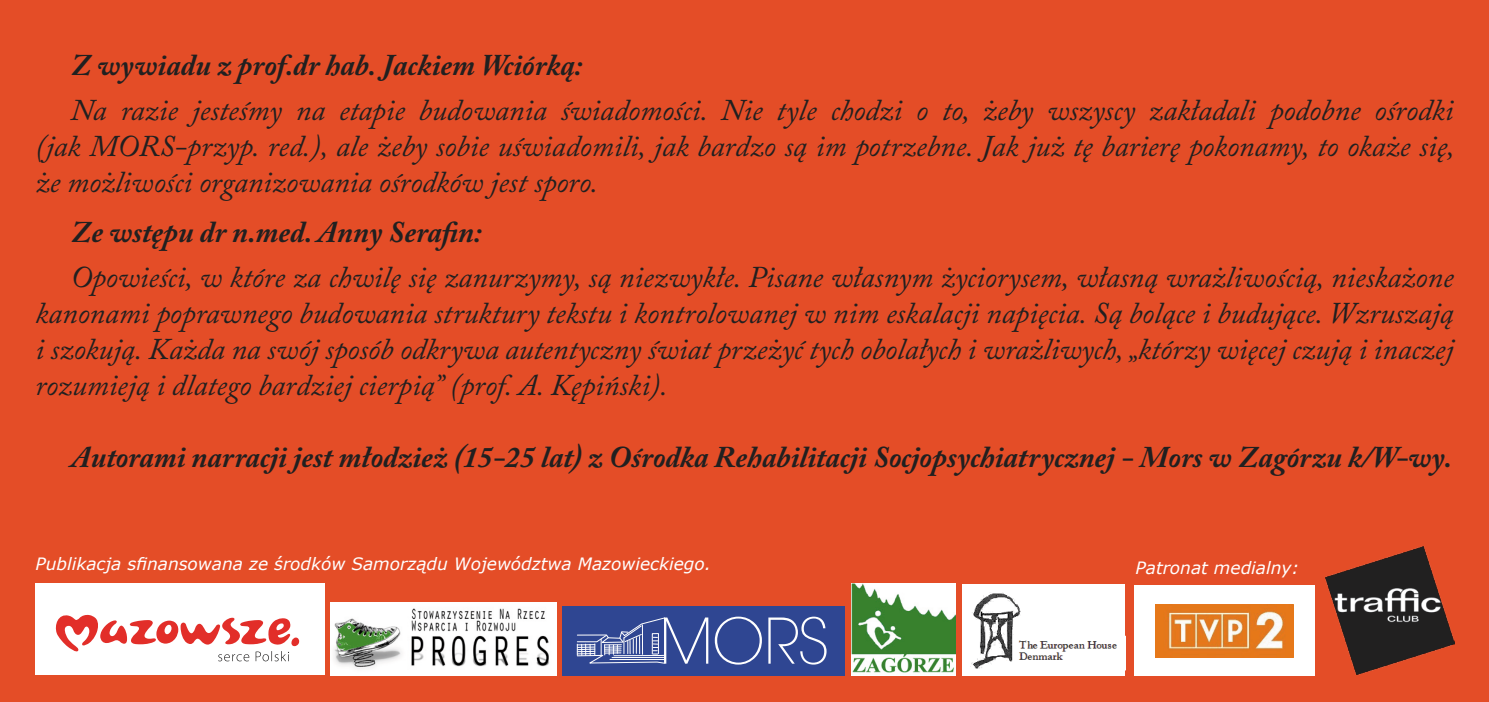
<style>
.page{position:relative;width:1489px;height:702px;background:#fff}
.page>*{position:absolute;margin:0;border:0;box-sizing:border-box;transform-origin:0 0}
.t1{font:italic 30px/36px "Adobe Caslon Pro";color:#212020;text-align:justify}
.t2{font:italic 700 30px "Adobe Caslon Pro";color:#212020}
.t3{font:italic 17px "Verdana";color:#fff}
</style>
<div class="page">
<div style="left:0;top:0;width:1488px;height:702px;background:#e44d27"></div>
<div style="left:562px;top:606px;width:282px;height:70px;background:#2f4692"></div>
<svg style="left:576px;top:616px;width:250px;height:48px"></svg>
<img style="left:962px;top:584px;width:162px;height:91px">
<img style="left:851px;top:583px;width:104px;height:92px">
<img style="left:1325px;top:546px;width:129px;height:128px">
<div style="left:1134px;top:585px;width:180px;height:91px;background:#fff"></div>
<img style="left:1155px;top:604px;width:138px;height:53px">
<div style="left:35px;top:583px;width:290px;height:92px;background:#fff"></div>
<svg style="left:55px;top:614px;width:244px;height:47px"></svg>
<img style="left:330px;top:602px;width:226px;height:73px">
<p class="t2" style="left:71px;top:47px;width:513px">Z wywiadu z prof.dr hab. Jackiem Wciórką:</p>
<p class="t1" style="left:35px;top:92px;width:1420px;text-indent:35px">Na razie jesteśmy na etapie budowania świadomości. Nie tyle chodzi o to, żeby wszyscy zakładali podobne ośrodki (jak MORS-przyp. red.), ale żeby sobie uświadomili, jak bardzo są im potrzebne. Jak już tę barierę pokonamy, to okaże się, że możliwości organizowania ośrodków jest sporo.</p>
<p class="t2" style="left:71px;top:214px;width:412px">Ze wstępu dr n.med. Anny Serafin:</p>
<p class="t1" style="left:35px;top:259px;width:1419px;text-indent:35px">Opowieści, w które za chwilę się zanurzymy, są niezwykłe. Pisane własnym życiorysem, własną wrażliwością, nieskażone kanonami poprawnego budowania struktury tekstu i kontrolowanej w nim eskalacji napięcia. Są bolące i budujące. Wzruszają i szokują. Każda na swój sposób odkrywa autentyczny świat przeżyć tych obolałych i wrażliwych, „którzy więcej czują i inaczej rozumieją i dlatego bardziej cierpią” (prof. A. Kępiński).</p>
<p class="t2" style="left:71px;top:439px;width:1382px">Autorami narracji jest młodzież (15-25 lat) z Ośrodka Rehabilitacji Socjopsychiatrycznej - Mors w Zagórzu k/W-wy.</p>
<p class="t3" style="left:35px;top:552px;width:677px">Publikacja sfinansowana ze środków Samorządu Województwa Mazowieckiego.</p>
<p class="t3" style="left:1135px;top:556px;width:165px">Patronat medialny:</p>
</div>
